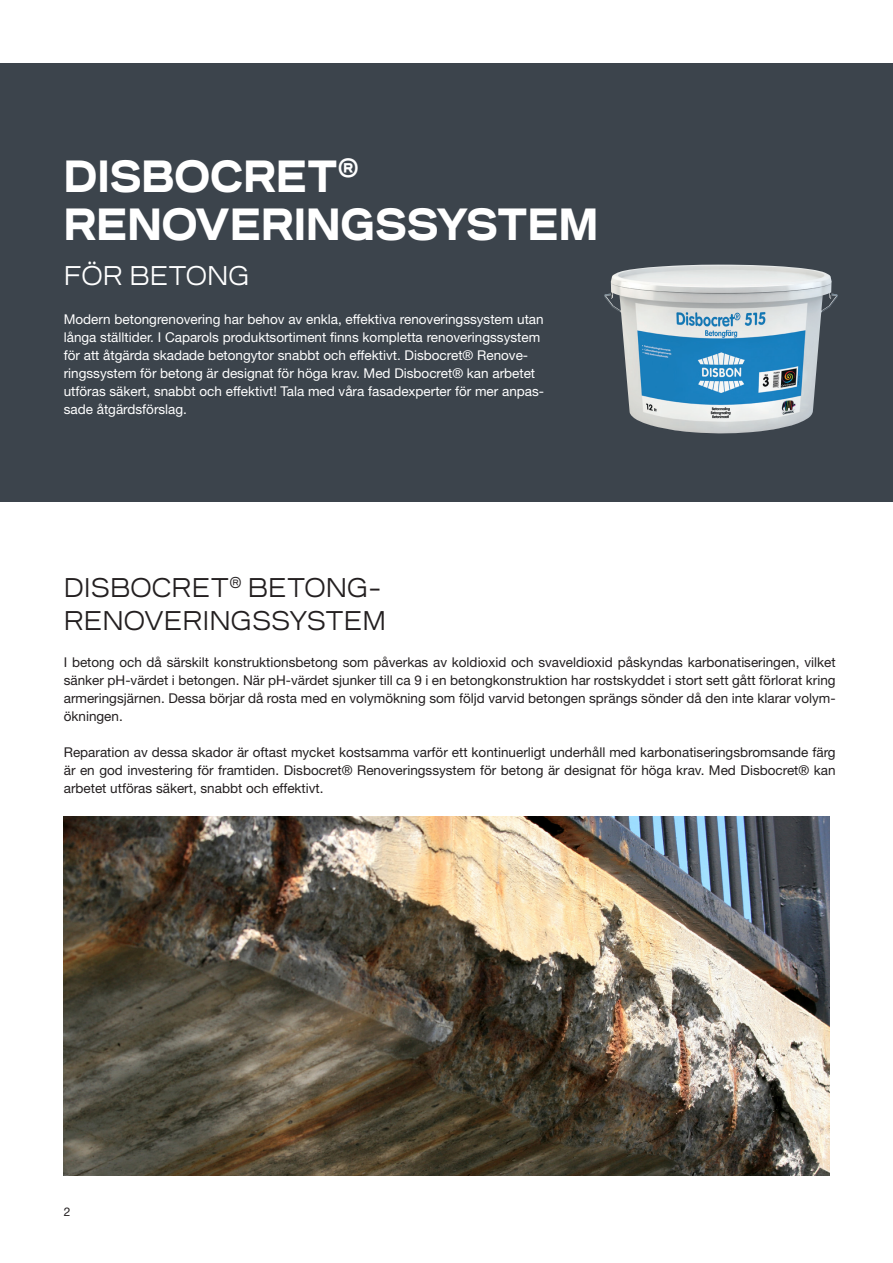
<style>
.page{position:relative;width:893px;height:1263px;background:#fff}
.page>*{position:absolute;margin:0;border:0;box-sizing:border-box;transform-origin:0 0}
.t1{font:900 45px "Reservation Wide";color:#fff;scale:.85 1}
.t2{font:27px "Reservation Wide";color:#231f20;scale:.85 1}
.t3{font:27px "Reservation Wide";color:#fff;scale:.85 1}
.t4{font:13.5px/18px "Helvetica Neue LT Std";color:#231f20;text-align:justify}
.t5{font:13.5px/18px "Helvetica Neue LT Std";color:#fff}
.t6{font:12px "Helvetica Neue LT Std";color:#231f20}
</style>
<div class="page">
<div style="left:0;top:64px;width:893px;height:438px;background:#3c444c"></div>
<img style="left:604px;top:265px;width:234px;height:168px">
<img style="left:64px;top:816px;width:765px;height:360px">
<p class="t1" style="left:64px;top:150px;width:349px">DISBOCRET<sup>®</sup></p>
<p class="t1" style="left:64px;top:198px;width:630px">RENOVERINGSSYSTEM</p>
<p class="t3" style="left:64px;top:260px;width:220px">FÖR BETONG</p>
<p class="t5" style="left:64px;top:310px;width:482px">Modern betongrenovering har behov av enkla, effektiva renoveringssystem utan långa ställtider. I Caparols produktsortiment finns kompletta renoveringssystem för att åtgärda skadade betongytor snabbt och effektivt. Disbocret® Renove&shy;ringssystem för betong är designat för höga krav. Med Disbocret® kan arbetet utföras säkert, snabbt och effektivt! Tala med våra fasadexperter för mer anpas&shy;sade åtgärdsförslag.</p>
<p class="t2" style="left:64px;top:572px;width:375px">DISBOCRET<sup>®</sup> BETONG-</p>
<p class="t2" style="left:64px;top:605px;width:381px">RENOVERINGSSYSTEM</p>
<p class="t4" style="left:64px;top:653px;width:773px">I betong och då särskilt konstruktionsbetong som påverkas av koldioxid och svaveldioxid påskyndas karbonatiseringen, vilket sänker pH-värdet i betongen. När pH-värdet sjunker till ca 9 i en betongkonstruktion har rostskyddet i stort sett gått förlorat kring armeringsjärnen. Dessa börjar då rosta med en volymökning som följd varvid betongen sprängs sönder då den inte klarar volym&shy;ökningen.</p>
<p class="t4" style="left:64px;top:743px;width:773px">Reparation av dessa skador är oftast mycket kostsamma varför ett kontinuerligt underhåll med karbonatiseringsbromsande färg är en god investering för framtiden. Disbocret® Renoveringssystem för betong är designat för höga krav. Med Disbocret® kan arbetet utföras säkert, snabbt och effektivt.</p>
<p class="t6" style="left:64px;top:1205px;width:8px">2</p>
</div>
